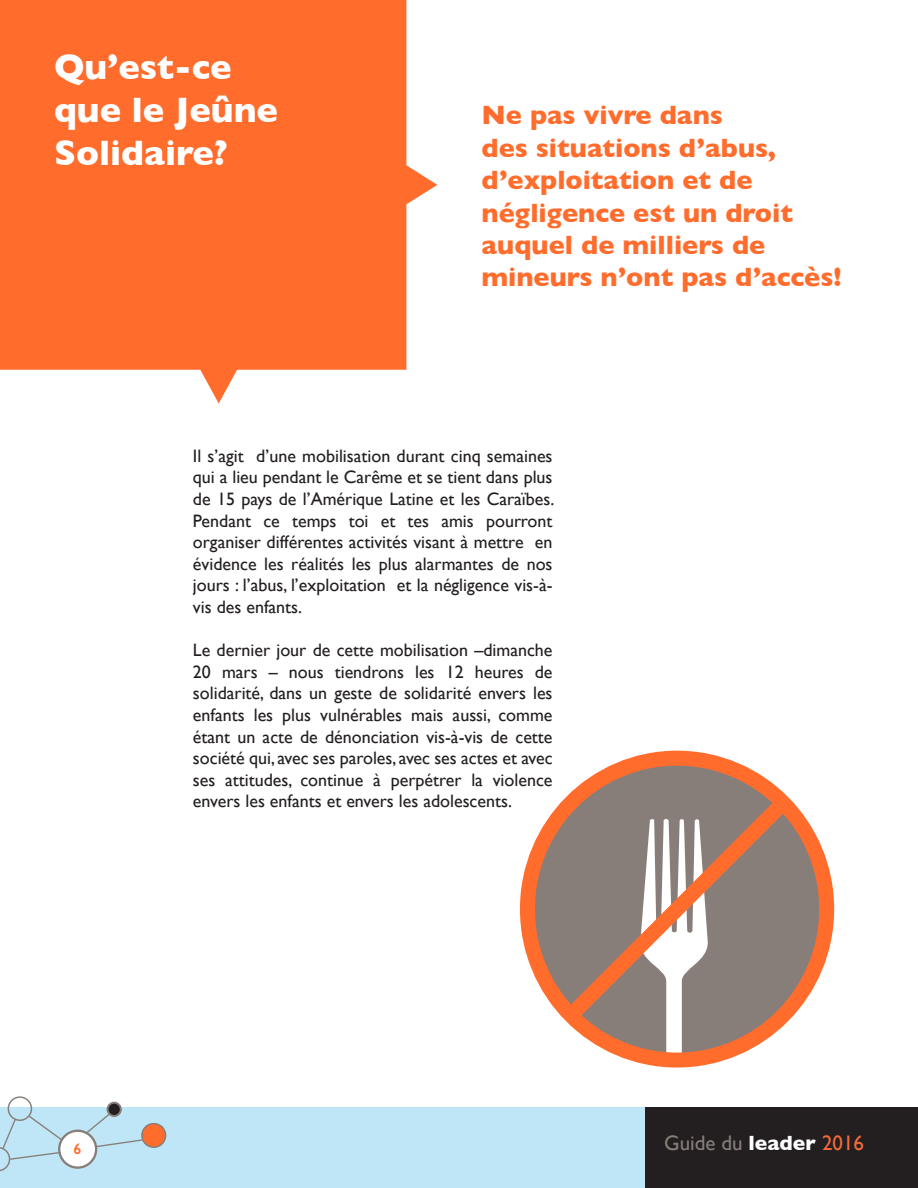
<style>
.page{position:relative;width:918px;height:1188px;background:#fff}
.page>*{position:absolute;margin:0;border:0;box-sizing:border-box;transform-origin:0 0}
.t1{font:700 36px/43.2px "Gill Sans";color:#fff}
.t2{font:700 27px/32.4px "Gill Sans";color:#ff6c2c}
.t3{font:21px "Gill Sans";color:#877e7a}
.t4{font:18px/21.6px "Gill Sans";color:#231f20;text-align:justify}
.t5{font:600 15px "Gill Sans";color:#ff6c2c}
.s1{font-weight:700;color:#fff}
.s2{color:#f36b38}
</style>
<div class="page">
<div style="left:0;top:1107px;width:645px;height:81px;background:#bee6f6"></div>
<div style="left:645px;top:1107px;width:273px;height:81px;background:#231f20"></div>
<svg style="left:0;top:1096px;width:166px;height:75px"></svg>
<svg style="left:0;top:0;width:437px;height:403px;background:#ff8049"></svg>
<svg style="left:524px;top:758px;width:300px;height:294px"></svg>
<div style="left:520px;top:751px;width:314px;height:317px;border:15px solid #ff6c2c;border-radius:50%"></div>
<svg style="left:549px;top:781px;width:256px;height:256px;background:#a3897e"></svg>
<p class="t1" style="left:54px;top:44px;width:226px">Qu’est-ce que le Jeûne<br>Solidaire?</p>
<p class="t2" style="left:482px;top:98px;width:362px">Ne pas vivre dans<br>des situations d’abus, d’exploitation et de négligence est un droit auquel de milliers de mineurs n’ont pas d’accès!</p>
<p class="t4" style="left:193px;top:445px;width:363px">Il s’agit d’une mobilisation durant cinq semaines qui a lieu pendant le Carême et se tient dans plus de 15 pays de l’Amérique Latine et les Caraïbes.<br>Pendant ce temps toi et tes amis pourront organiser différentes activités visant à mettre en évidence les réalités les plus alarmantes de nos jours : l’abus, l’exploitation et la négligence vis-à&shy;vis des enfants.</p>
<p class="t4" style="left:193px;top:639px;width:361px">Le dernier jour de cette mobilisation –dimanche 20 mars – nous tiendrons les 12 heures de solidarité, dans un geste de solidarité envers les enfants les plus vulnérables mais aussi, comme étant un acte de dénonciation vis-à-vis de cette société qui, avec ses paroles, avec ses actes et avec ses attitudes, continue à perpétrer la violence envers les enfants et envers les adolescents.</p>
<p class="t5" style="left:74px;top:1140px;width:9px">6</p>
<p class="t3" style="left:664px;top:1131px;width:201px">Guide du <span class="s1">leader</span> <span class="s2">2016</span></p>
</div>
